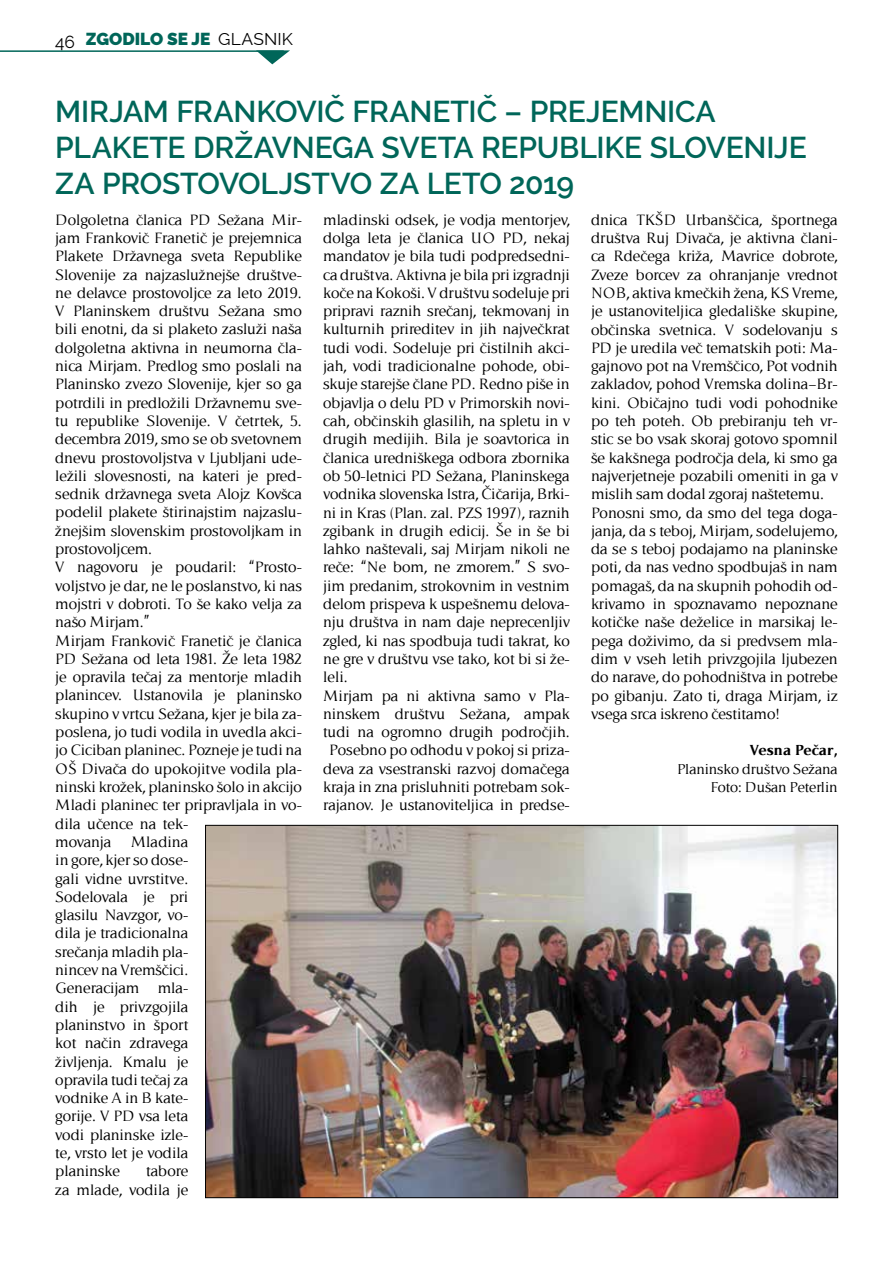
<style>
.page{position:relative;width:893px;height:1263px;background:#fff}
.page>*{position:absolute;margin:0;border:0;box-sizing:border-box;transform-origin:0 0}
.t1{font:600 30px/36px "Raleway";letter-spacing:-.01em;color:#006659}
.t2{font:900 17.25px "Raleway";color:#006659}
.t3{font:17.25px "Raleway";color:#000}
.t4{font:15.75px/18.3px "Libersina";color:#000}
.t5{font:15px/18.3px "Libersina";color:#000;text-align:right}
.t6{font:700 15px "Libersina";color:#000}
.s1{font-weight:400;font-size:16.8px;color:#000}
</style>
<div class="page">
<img style="left:207px;top:827px;width:629px;height:369px">
<hr style="left:0;top:50px;width:284px;height:2px;background:#006659">
<svg style="left:256px;top:50px;width:34px;height:14px"></svg>
<p class="t3" style="left:55px;top:32px;width:21px">46</p>
<p class="t2" style="left:86px;top:29px;width:208px">ZGODILO SE JE <span class="s1">GLASNIK</span></p>
<h1 class="t1" style="left:55px;top:93px;width:753px">MIRJAM FRANKOVIČ FRANETIČ – PREJEMNICA<br>PLAKETE DRŽAVNEGA SVETA REPUBLIKE SLOVENIJE<br>ZA PROSTOVOLJSTVO ZA LETO 2019</h1>
<p class="t4" style="left:55px;top:211px;width:248px">Dolgoletna članica PD Sežana Mir&shy;jam Frankovič Franetič je prejemnica<br>Plakete Državnega sveta Republike<br>Slovenije za najzaslužnejše društve&shy;ne delavce prostovoljce za leto 2019.<br>V Planinskem društvu Sežana smo bili enotni, da si plaketo zasluži naša dolgoletna aktivna in neumorna čla&shy;nica Mirjam. Predlog smo poslali na<br>Planinsko zvezo Slovenije, kjer so ga potrdili in predložili Državnemu sve&shy;tu republike Slovenije. V četrtek, 5. decembra 2019, smo se ob svetovnem dnevu prostovoljstva v Ljubljani ude&shy;ležili slovesnosti, na kateri je pred&shy;sednik državnega sveta Alojz Kovšca podelil plakete štirinajstim najzaslu&shy;žnejšim slovenskim prostovoljkam in prostovoljcem.<br>V nagovoru je poudaril: “Prosto&shy;voljstvo je dar, ne le poslanstvo, ki nas mojstri v dobroti. To še kako velja za našo Mirjam.”<br>Mirjam Frankovič Franetič je članica<br>PD Sežana od leta 1981. Že leta 1982 je opravila tečaj za mentorje mladih planincev. Ustanovila je planinsko skupino v vrtcu Sežana, kjer je bila za&shy;poslena, jo tudi vodila in uvedla akci&shy;jo Ciciban planinec. Pozneje je tudi na<br>OŠ Divača do upokojitve vodila pla&shy;ninski krožek, planinsko šolo in akcijo<br>Mladi planinec ter pripravljala in vo&shy;dila učence na tek-<br>movanja Mladina<br>in gore, kjer so dose-<br>gali vidne uvrstitve.<br>Sodelovala je pri<br>glasilu Navzgor, vo-<br>dila je tradicionalna<br>srečanja mladih pla-<br>nincev na Vremščici.<br>Generacijam mla-<br>dih je privzgojila<br>planinstvo in šport<br>kot način zdravega<br>življenja. Kmalu je<br>opravila tudi tečaj za<br>vodnike A in B kate-<br>gorije. V PD vsa leta<br>vodi planinske izle-<br>te, vrsto let je vodila<br>planinske</p>
<p class="t4" style="left:591px;top:211px;width:248px">dnica TKŠD Urbanščica, športnega društva Ruj Divača, je aktivna člani&shy;ca Rdečega križa, Mavrice dobrote, Zveze borcev za ohranjanje vrednot NOB, aktiva kmečkih žena, KS Vreme, je ustanoviteljica gledališke skupine, občinska svetnica. V sodelovanju s PD je uredila več tematskih poti: Ma&shy;gajnovo pot na Vremščico, Pot vodnih zakladov, pohod Vremska dolina–Br&shy;kini. Običajno tudi vodi pohodnike po teh poteh. Ob prebiranju teh vr&shy;stic se bo vsak skoraj gotovo spomnil še kakšnega področja dela, ki smo ga najverjetneje pozabili omeniti in ga v mislih sam dodal zgoraj naštetemu.<br>Ponosni smo, da smo del tega doga&shy;janja, da s teboj, Mirjam, sodelujemo, da se s teboj podajamo na planinske poti, da nas vedno spodbujaš in nam pomagaš, da na skupnih pohodih od&shy;krivamo in spoznavamo nepoznane kotičke naše deželice in marsikaj le&shy;pega doživimo, da si predvsem mla&shy;dim v vseh letih privzgojila ljubezen do narave, do pohodništva in potrebe po gibanju. Zato ti, draga Mirjam, iz vsega srca iskreno čestitamo!</p>
<p class="t6" style="left:749px;top:741px;width:90px">Vesna Pečar,</p>
<p class="t5" style="left:677px;top:760px;width:162px">Planinsko društvo Sežana<br>Foto: Dušan Peterlin</p>
<p class="t4" style="left:323px;top:211px;width:248px">mladinski odsek, je vodja mentorjev,</p>
<p class="t4" style="left:323px;top:229px;width:248px">dolga leta je članica UO PD, nekaj</p>
<p class="t4" style="left:323px;top:247px;width:248px">mandatov je bila tudi podpredsedni-</p>
<p class="t4" style="left:323px;top:266px;width:248px">ca društva. Aktivna je bila pri izgradnji</p>
<p class="t4" style="left:323px;top:284px;width:248px">koče na Kokoši. V društvu sodeluje pri</p>
<p class="t4" style="left:323px;top:302px;width:248px">pripravi raznih srečanj, tekmovanj in</p>
<p class="t4" style="left:323px;top:321px;width:248px">kulturnih prireditev in jih največkrat</p>
<p class="t4" style="left:323px;top:339px;width:248px">tudi vodi. Sodeluje pri čistilnih akci-</p>
<p class="t4" style="left:323px;top:357px;width:248px">jah, vodi tradicionalne pohode, obi-</p>
<p class="t4" style="left:323px;top:376px;width:248px">skuje starejše člane PD. Redno piše in</p>
<p class="t4" style="left:323px;top:394px;width:248px">objavlja o delu PD v Primorskih novi-</p>
<p class="t4" style="left:323px;top:412px;width:248px">cah, občinskih glasilih, na spletu in v</p>
<p class="t4" style="left:323px;top:430px;width:248px">drugih medijih. Bila je soavtorica in</p>
<p class="t4" style="left:323px;top:449px;width:248px">članica uredniškega odbora zbornika</p>
<p class="t4" style="left:323px;top:467px;width:248px">ob 50-letnici PD Sežana, Planinskega</p>
<p class="t4" style="left:323px;top:485px;width:248px">vodnika slovenska Istra, Čičarija, Brki-</p>
<p class="t4" style="left:323px;top:504px;width:248px">ni in Kras (Plan. zal. PZS 1997), raznih</p>
<p class="t4" style="left:323px;top:522px;width:248px">zgibank in drugih edicij. Še in še bi</p>
<p class="t4" style="left:323px;top:540px;width:248px">lahko naštevali, saj Mirjam nikoli ne</p>
<p class="t4" style="left:323px;top:559px;width:248px">reče: “Ne bom, ne zmorem.” S svo-</p>
<p class="t4" style="left:323px;top:577px;width:248px">jim predanim, strokovnim in vestnim</p>
<p class="t4" style="left:323px;top:595px;width:248px">delom prispeva k uspešnemu delova-</p>
<p class="t4" style="left:323px;top:613px;width:248px">nju društva in nam daje neprecenljiv</p>
<p class="t4" style="left:323px;top:632px;width:248px">zgled, ki nas spodbuja tudi takrat, ko</p>
<p class="t4" style="left:323px;top:650px;width:248px">ne gre v društvu vse tako, kot bi si že-</p>
<p class="t4" style="left:323px;top:668px;width:26px">leli.</p>
<p class="t4" style="left:323px;top:687px;width:248px">Mirjam pa ni aktivna samo v Pla-</p>
<p class="t4" style="left:323px;top:705px;width:248px">ninskem društvu Sežana, ampak</p>
<p class="t4" style="left:323px;top:723px;width:248px">tudi na ogromno drugih področjih.</p>
<p class="t4" style="left:329px;top:742px;width:242px">Posebno po odhodu v pokoj si priza-</p>
<p class="t4" style="left:323px;top:760px;width:248px">deva za vsestranski razvoj domačega</p>
<p class="t4" style="left:323px;top:778px;width:248px">kraja in zna prisluhniti potrebam sok-</p>
<p class="t4" style="left:323px;top:796px;width:248px">rajanov. Je ustanoviteljica in predse-</p>
<p class="t4" style="left:55px;top:1162px;width:135px;text-align:right">tabore<br>za mlade, vodila je</p>
</div>
